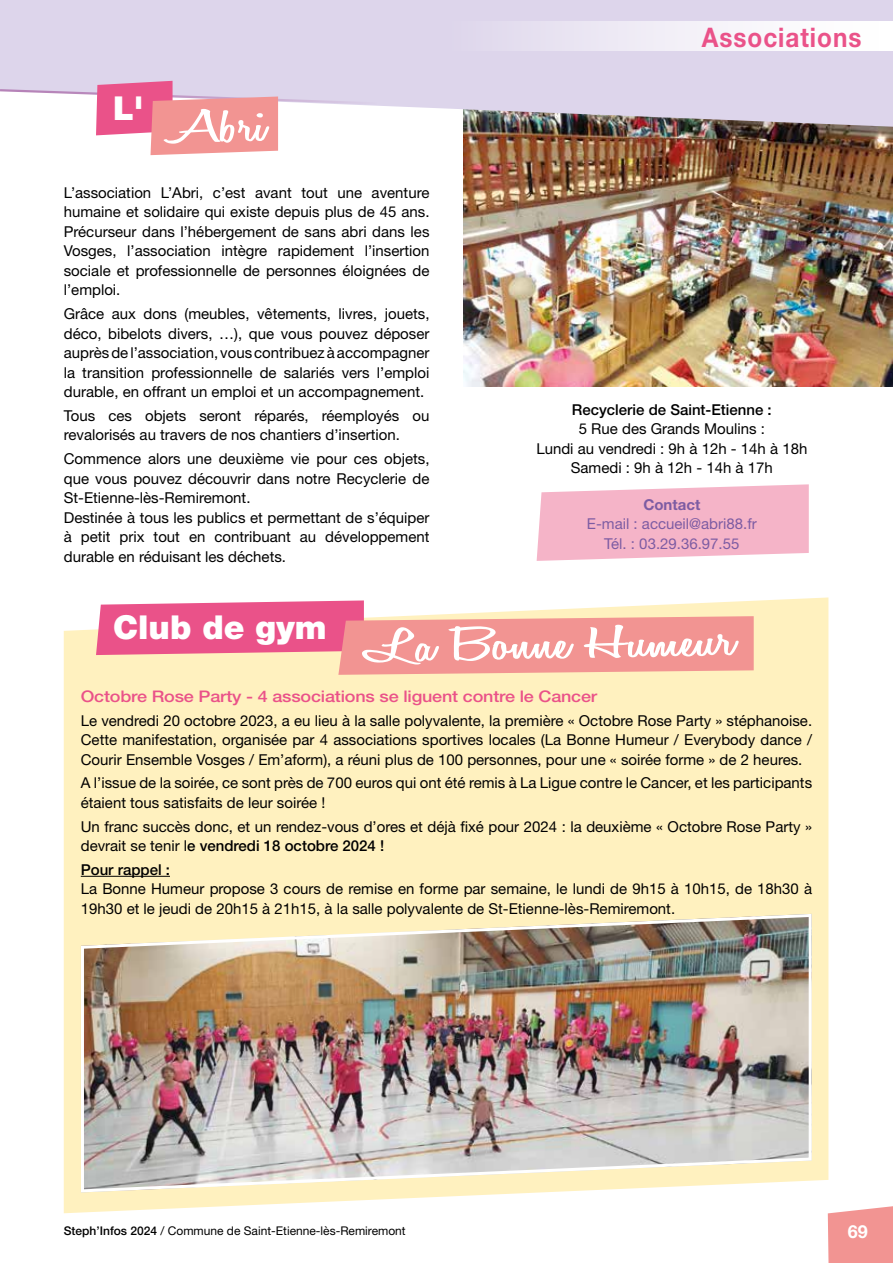
<style>
.page{position:relative;width:893px;height:1263px;background:#fff}
.page>*{position:absolute;margin:0;border:0;box-sizing:border-box;transform-origin:0 0}
.t1{font:600 48px "Honey Script";color:#fff;scale:1.72 1}
.t2{font:900 33px "Helvetica Neue LT Std";color:#fff}
.t3{font:700 27px "Helvetica Neue LT Std";letter-spacing:.04em;color:#ea5289;scale:.9 1}
.t4{font:700 18px "Helvetica Neue LT Std";color:#fff}
.t5{font:500 16.05px "Helvetica Neue LT Std";letter-spacing:-.01em;color:#ea5289;scale:1.12 1}
.t6{font:15px/19.5px "Helvetica Neue LT Std";color:#000}
.t7{font:15px/19.5px "Helvetica Neue LT Std";color:#7d5ca3;text-align:center}
.t8{font:500 15px "Helvetica Neue LT Std";color:#000}
.t9{font:700 15px "Helvetica Neue LT Std";color:#7d5ca3}
.t10{font:12px "Helvetica Neue LT Std";color:#000}
.s1{font-weight:500}
</style>
<div class="page">
<svg style="left:537px;top:484px;width:272px;height:77px;background:#f6bcce"></svg>
<img style="left:463px;top:128px;width:430px;height:259px">
<div style="left:64px;top:597px;width:764px;height:616px;background:#fff1bf"></div>
<hr style="left:81px;top:876px;width:89px;height:1px;background:#000">
<img style="left:79px;top:912px;width:734px;height:282px">
<svg style="left:0;top:0;width:893px;height:128px;background:#d7cfe3"></svg>
<svg style="left:828px;top:1206px;width:65px;height:57px;background:#f29b99"></svg>
<div style="left:446px;top:21px;width:447px;height:30px;background:linear-gradient(to right,#dfd8ec,#fff)"></div>
<svg style="left:0;top:81px;width:379px;height:74px"></svg>
<svg style="left:96px;top:600px;width:658px;height:75px;background:#f39fa2"></svg>
<h2 class="t2" style="left:113px;top:88px;width:32px">L'</h2>
<h1 class="t1" style="left:165px;top:99px;width:60px;rotate:-1deg">Abri</h1>
<p class="t6" style="left:64px;top:183px;width:367px;text-align:justify">L’association L’Abri, c’est avant tout une aventure humaine et solidaire qui existe depuis plus de 45 ans.<br>Précurseur dans l’hébergement de sans abri dans les Vosges, l’association intègre rapidement l’insertion sociale et professionnelle de personnes éloignées de l’emploi.</p>
<p class="t6" style="left:64px;top:304px;width:367px;text-align:justify">Grâce aux dons (meubles, vêtements, livres, jouets, déco, bibelots divers, …), que vous pouvez déposer auprès de l’association, vous contribuez à accompagner la transition professionnelle de salariés vers l’emploi durable, en offrant un emploi et un accompagnement.</p>
<p class="t6" style="left:64px;top:406px;width:367px">Tous ces objets seront réparés, réemployés ou revalorisés au travers de nos chantiers d’insertion.</p>
<p class="t6" style="left:64px;top:449px;width:367px">Commence alors une deuxième vie pour ces objets, que vous pouvez découvrir dans notre Recyclerie de St-Etienne-lès-Remiremont.<br>Destinée à tous les publics et permettant de s’équiper à petit prix tout en contribuant au développement durable en réduisant les déchets.</p>
<h3 class="t3" style="left:702px;top:21px;width:179px">Associations</h3>
<p class="t8" style="left:572px;top:400px;width:201px">Recyclerie de Saint-Etienne :</p>
<p class="t6" style="left:536px;top:419px;width:272px;text-align:center">5 Rue des Grands Moulins :<br>Lundi au vendredi : 9h à 12h - 14h à 18h<br>Samedi : 9h à 12h - 14h à 17h</p>
<p class="t9" style="left:643px;top:495px;width:58px">Contact</p>
<p class="t7" style="left:587px;top:514px;width:171px">E-mail : accueil@abri88.fr<br>Tél. : 03.29.36.97.55</p>
<h2 class="t2" style="left:113px;top:608px;width:215px">Club de gym</h2>
<h1 class="t1" style="left:362px;top:617px;width:218px;rotate:-1deg">La Bonne Humeur</h1>
<p class="t5" style="left:81px;top:686px;width:463px">Octobre Rose Party - 4 associations se liguent contre le Cancer</p>
<p class="t6" style="left:81px;top:710px;width:733px;text-align:justify">Le vendredi 20 octobre 2023, a eu lieu à la salle polyvalente, la première « Octobre Rose Party » stéphanoise.<br>Cette manifestation, organisée par 4 associations sportives locales (La Bonne Humeur / Everybody dance / Courir Ensemble Vosges / Em’aform), a réuni plus de 100 personnes, pour une « soirée forme » de 2 heures.</p>
<p class="t6" style="left:81px;top:773px;width:733px">A l’issue de la soirée, ce sont près de 700 euros qui ont été remis à La Ligue contre le Cancer, et les participants étaient tous satisfaits de leur soirée !</p>
<p class="t6" style="left:81px;top:816px;width:733px">Un franc succès donc, et un rendez-vous d’ores et déjà fixé pour 2024 : la deuxième « Octobre Rose Party » devrait se tenir l<span class="s1">e vendredi 18 octobre 2024 !</span></p>
<p class="t8" style="left:81px;top:860px;width:91px">Pour rappel :</p>
<p class="t6" style="left:81px;top:879px;width:733px">La Bonne Humeur propose 3 cours de remise en forme par semaine, le lundi de 9h15 à 10h15, de 18h30 à<br>19h30 et le jeudi de 20h15 à 21h15, à la salle polyvalente de St-Etienne-lès-Remiremont.</p>
<p class="t10" style="left:64px;top:1224px;width:343px"><span class="s1">Steph’Infos 2024</span> / Commune de Saint-Etienne-lès-Remiremont</p>
<p class="t4" style="left:848px;top:1220px;width:22px">69</p>
</div>
